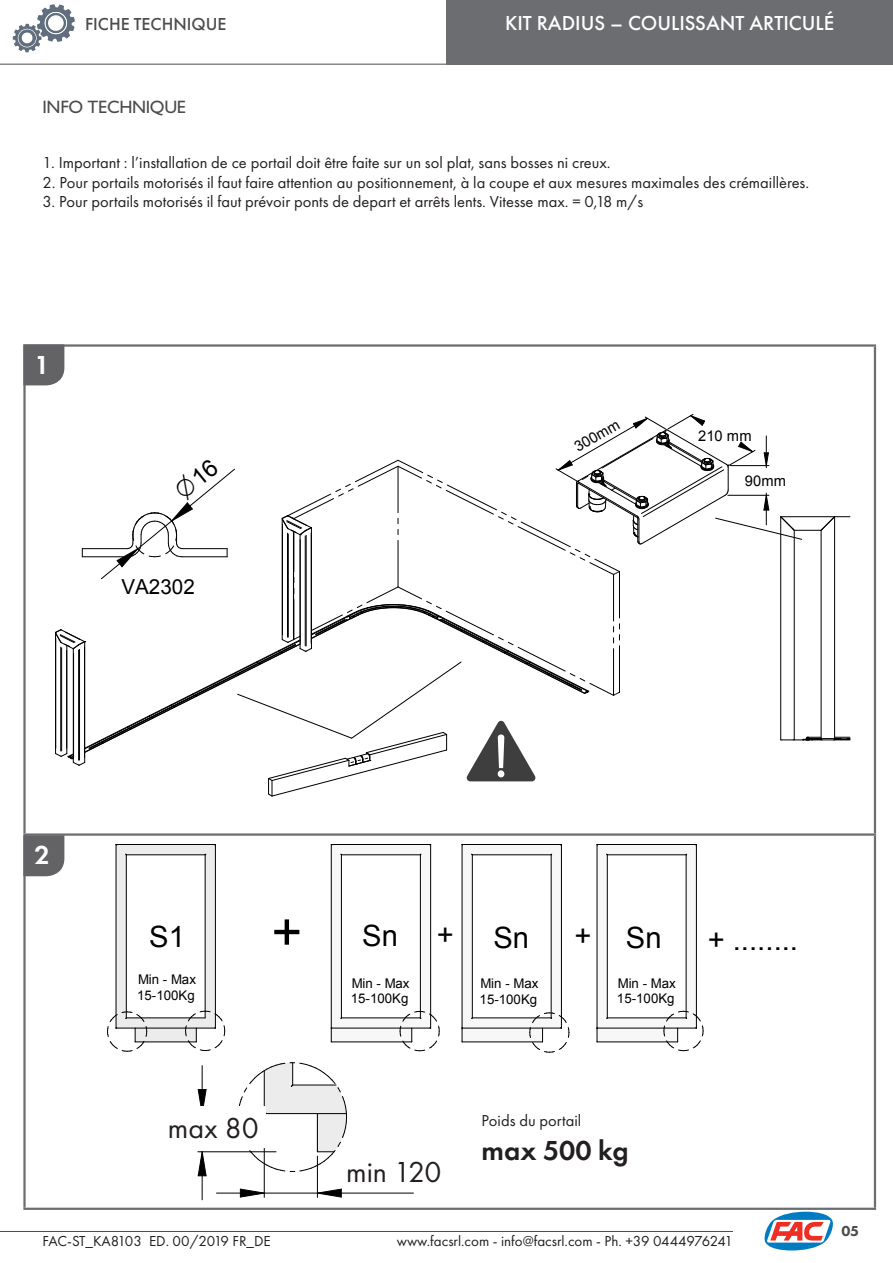
<style>
.page{position:relative;width:893px;height:1263px;background:#fff}
.page>*{position:absolute;margin:0;border:0;box-sizing:border-box;transform-origin:0 0}
.t1{font:30px "Futura PT";letter-spacing:-.005em;color:#231f20}
.t2{font:29.4px "Arial";color:#000}
.t3{font:600 28.5px "Futura PT";color:#231f20}
.t4{font:600 27px "Futura PT";color:#fff}
.t5{font:24px "Arial";color:#000}
.t6{font:500 21px "Futura PT";color:#fff}
.t7{font:20.7px "Arial";color:#000}
.t8{font:500 18px "Futura PT";color:#4b4c4d}
.t9{font:500 18px "Gill Sans Nova";letter-spacing:-.02em;color:#4b4c4d}
.t10{font:16.5px "Futura PT";color:#231f20}
.t11{font:15px "Futura PT";color:#231f20}
.t12{font:15px "Futura PT";letter-spacing:-.02em;color:#231f20}
.t13{font:800 15px "Futura PT";color:#4b4c4d}
.t14{font:14.7px "Arial";color:#000}
.t15{font:13.35px "Arial";color:#000}
.s1{font-size:53.4px}
</style>
<div class="page">
<hr style="left:0;top:1231px;width:733px;height:1px;background:#4b4c4d">
<svg style="left:764px;top:1212px;width:69px;height:38px"></svg>
<svg style="left:13px;top:4px;width:62px;height:48px"></svg>
<hr style="left:0;top:64px;width:893px;height:1px;background:#4b4c4d">
<div style="left:446px;top:0;width:447px;height:65px;background:#6c6d70"></div>
<hr style="left:264px;top:1143px;width:1px;height:54px;background:#000">
<hr style="left:317px;top:1156px;width:1px;height:41px;background:#000">
<svg style="left:240px;top:1189px;width:25px;height:8px"></svg>
<svg style="left:317px;top:1189px;width:25px;height:8px"></svg>
<hr style="left:216px;top:1193px;width:197px;height:1px;background:#000">
<hr style="left:198px;top:1151px;width:78px;height:1px;background:#000">
<svg style="left:198px;top:1089px;width:8px;height:17px"></svg>
<svg style="left:198px;top:1151px;width:8px;height:25px"></svg>
<hr style="left:202px;top:1065px;width:1px;height:48px;background:#000">
<hr style="left:202px;top:1152px;width:1px;height:48px;background:#000">
<svg style="left:238px;top:1062px;width:109px;height:110px"></svg>
<svg style="left:331px;top:844px;width:109px;height:207px"></svg>
<svg style="left:461px;top:844px;width:108px;height:209px"></svg>
<svg style="left:596px;top:844px;width:108px;height:207px"></svg>
<svg style="left:107px;top:844px;width:118px;height:208px"></svg>
<hr style="left:23px;top:344px;width:853px;height:3px;background:#6c6d70">
<hr style="left:23px;top:347px;width:3px;height:486px;background:#6c6d70">
<hr style="left:874px;top:347px;width:2px;height:486px;background:#6c6d70">
<hr style="left:23px;top:833px;width:853px;height:3px;background:#6c6d70">
<hr style="left:23px;top:836px;width:3px;height:372px;background:#6c6d70">
<hr style="left:874px;top:836px;width:2px;height:372px;background:#6c6d70">
<hr style="left:23px;top:1208px;width:853px;height:2px;background:#6c6d70">
<svg style="left:23px;top:835px;width:41px;height:41px;background:#68696b"></svg>
<svg style="left:23px;top:344px;width:41px;height:41px;background:#69696c"></svg>
<div style="left:168px;top:1106px;width:98px;height:41px;background:#fff"></div>
<div style="left:346px;top:1149px;width:98px;height:41px;background:#fff"></div>
<svg style="left:55px;top:414px;width:795px;height:382px"></svg>
<p class="t8" style="left:85px;top:13px;width:143px">FICHE TECHNIQUE</p>
<p class="t9" style="left:43px;top:96px;width:145px">INFO TECHNIQUE</p>
<p class="t6" style="left:505px;top:10px;width:331px">KIT RADIUS – COULISSANT ARTICULÉ</p>
<p class="t10" style="left:43px;top:153px;width:570px">1. Important : l’installation de ce portail doit être faite sur un sol plat, sans bosses ni creux.</p>
<p class="t10" style="left:43px;top:172px;width:768px">2. Pour portails motorisés il faut faire attention au positionnement, à la coupe et aux mesures maximales des crémaillères.</p>
<p class="t10" style="left:43px;top:192px;width:602px">3. Pour portails motorisés il faut prévoir ponts de depart et arrêts lents. Vitesse max. = 0,18 m/s</p>
<h3 class="t4" style="left:35px;top:348px;width:17px">1</h3>
<p class="t7" style="left:121px;top:573px;width:75px">VA2302</p>
<p class="t14" style="left:571px;top:440px;width:51px;rotate:-30deg">300mm</p>
<p class="t14" style="left:698px;top:427px;width:55px">210 mm</p>
<p class="t14" style="left:745px;top:471px;width:43px">90mm</p>
<h3 class="t4" style="left:35px;top:838px;width:17px">2</h3>
<h2 class="t2" style="left:149px;top:917px;width:37px">S1</h2>
<h2 class="t2" style="left:271px;top:916px;width:128px"><span class="s1">+</span> Sn</h2>
<h2 class="t2" style="left:437px;top:916px;width:19px">+</h2>
<h2 class="t2" style="left:493px;top:919px;width:37px">Sn</h2>
<h2 class="t2" style="left:574px;top:918px;width:89px">+ Sn</h2>
<p class="t15" style="left:138px;top:970px;width:59px">Min - Max</p>
<p class="t15" style="left:137px;top:986px;width:59px">15-100Kg</p>
<p class="t15" style="left:352px;top:974px;width:59px">Min - Max</p>
<p class="t15" style="left:351px;top:990px;width:59px">15-100Kg</p>
<p class="t15" style="left:480px;top:974px;width:59px">Min - Max</p>
<p class="t15" style="left:480px;top:990px;width:59px">15-100Kg</p>
<p class="t15" style="left:618px;top:974px;width:59px">Min - Max</p>
<p class="t15" style="left:617px;top:990px;width:59px">15-100Kg</p>
<h2 class="t2" style="left:708px;top:920px;width:92px">+ ........</h2>
<h1 class="t1" style="left:168px;top:1111px;width:92px">max 80</h1>
<h3 class="t5" style="left:189px;top:1117px;width:28px">80</h3>
<h1 class="t1" style="left:346px;top:1154px;width:97px">min 120</h1>
<h3 class="t5" style="left:346px;top:1160px;width:55px">~115</h3>
<h3 class="t5" style="left:503px;top:1097px;width:150px">Peso cancello</h3>
<p class="t10" style="left:482px;top:1110px;width:101px">Poids du portail</p>
<h3 class="t3" style="left:482px;top:1132px;width:149px">max 500 kg</h3>
<h3 class="t5" style="left:513px;top:1130px;width:123px">max 500Kg</h3>
<p class="t12" style="left:43px;top:1231px;width:230px">FAC-ST_KA8103 ED. 00/2019 FR_DE</p>
<p class="t11" style="left:397px;top:1231px;width:338px">www.facsrl.com - info@facsrl.com - Ph. +39 0444976241</p>
<p class="t13" style="left:841px;top:1222px;width:19px">05</p>
</div>
